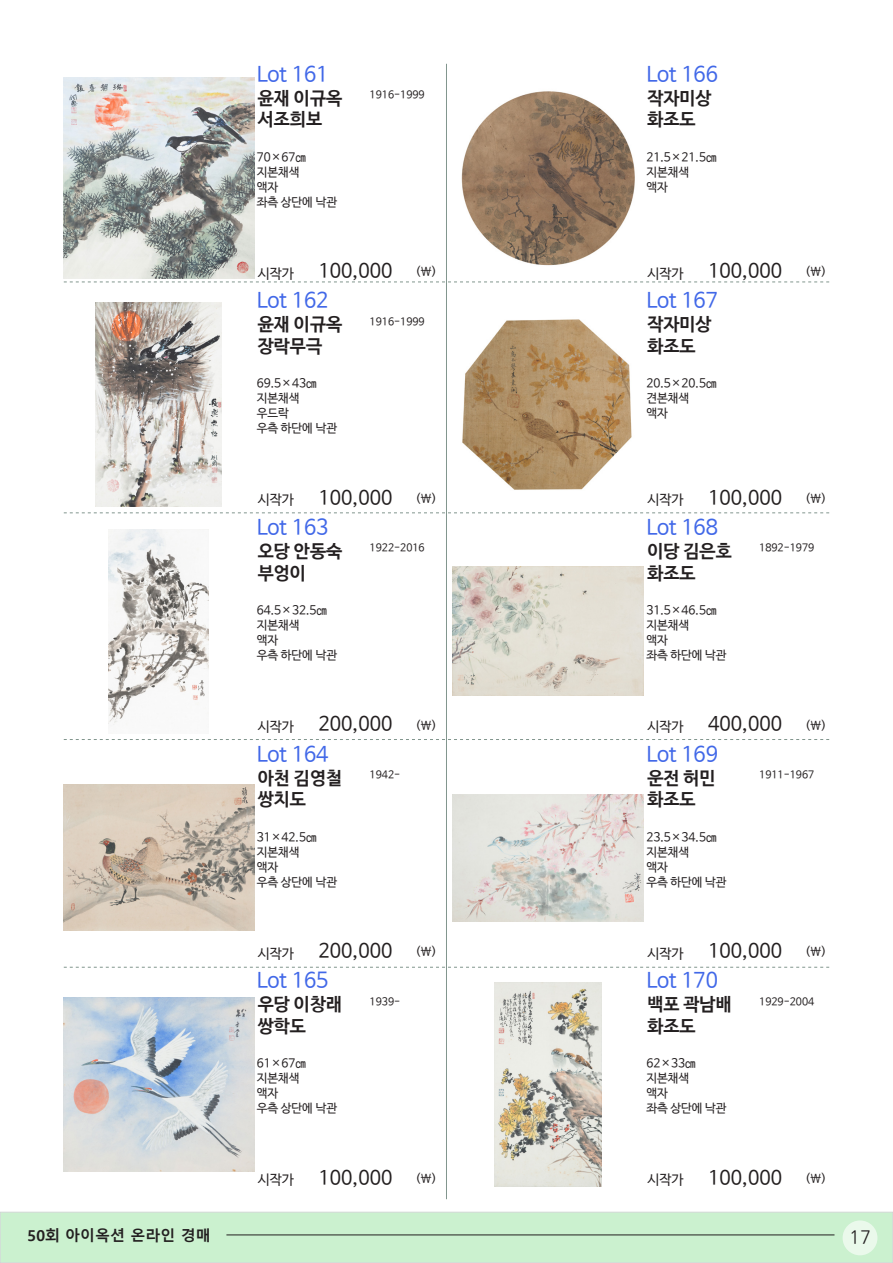
<style>
.page{position:relative;width:893px;height:1263px;background:#fff}
.page>*{position:absolute;margin:0;border:0;box-sizing:border-box;transform-origin:0 0}
.t1{font:21px "Nanum Barun Gothic";color:#4168e8}
.t2{font:19.5px "Nanum Barun Gothic";color:#231f20}
.t3{font:700 18px/21.6px "Nanum Barun Gothic";color:#231f20}
.t4{font:18px "Nanum Gothic";color:#231f20}
.t5{font:700 15px "Malgun Gothic";color:#231f20}
.t6{font:13.5px "Nanum Barun Gothic";color:#231f20}
.t7{font:12px/15px "Nanum Barun Gothic";color:#231f20}
.t8{font:10.5px "Nanum Barun Gothic";color:#231f20}
.s1{font-size:12px}
</style>
<div class="page">
<div style="left:0;top:1212px;width:893px;height:51px;background:#cbf1cf"></div>
<div style="left:843px;top:1220px;width:34px;height:35px;background:#eaf9eb;border-radius:50%"></div>
<hr style="left:226px;top:1235px;width:608px;height:1px;background:#231f20">
<svg style="left:64px;top:282px;width:765px;height:1px"></svg>
<svg style="left:64px;top:512px;width:765px;height:1px"></svg>
<svg style="left:64px;top:739px;width:765px;height:1px"></svg>
<svg style="left:64px;top:967px;width:765px;height:1px"></svg>
<hr style="left:446px;top:64px;width:1px;height:1135px;background:#82968e">
<img style="left:63px;top:77px;width:191px;height:201px">
<img style="left:96px;top:302px;width:126px;height:205px">
<img style="left:108px;top:529px;width:101px;height:196px">
<img style="left:63px;top:785px;width:191px;height:146px">
<img style="left:63px;top:997px;width:191px;height:175px">
<img style="left:461px;top:91px;width:174px;height:175px">
<img style="left:462px;top:319px;width:170px;height:171px">
<img style="left:453px;top:567px;width:191px;height:129px">
<img style="left:453px;top:794px;width:191px;height:128px">
<img style="left:494px;top:982px;width:108px;height:205px">
<h1 class="t1" style="left:257px;top:63px;width:73px">Lot 161</h1>
<h3 class="t3" style="left:258px;top:88px;width:86px">윤재 이규옥 서조희보</h3>
<p class="t7" style="left:257px;top:150px;width:82px">70×67㎝지본채색<br>액자<br>좌측 상단에 낙관</p>
<p class="t8" style="left:370px;top:89px;width:57px">1916-1999</p>
<h1 class="t1" style="left:646px;top:63px;width:73px">Lot 166</h1>
<h3 class="t3" style="left:647px;top:88px;width:66px">작자미상 화조도</h3>
<p class="t7" style="left:646px;top:150px;width:72px">21.5×21.5㎝지본채색<br>액자</p>
<p class="t6" style="left:258px;top:266px;width:38px">시작가</p>
<h2 class="t2" style="left:318px;top:261px;width:120px">100,000 <span class="s1">(￦)</span></h2>
<h1 class="t1" style="left:257px;top:290px;width:73px">Lot 162</h1>
<h3 class="t3" style="left:258px;top:314px;width:86px">윤재 이규옥 장락무극</h3>
<p class="t7" style="left:257px;top:376px;width:82px">69.5×43㎝지본채색<br>우드락<br>우측 하단에 낙관</p>
<p class="t8" style="left:370px;top:316px;width:57px">1916-1999</p>
<p class="t6" style="left:647px;top:266px;width:38px">시작가</p>
<h2 class="t2" style="left:708px;top:261px;width:120px">100,000 <span class="s1">(￦)</span></h2>
<h1 class="t1" style="left:646px;top:290px;width:73px">Lot 167</h1>
<h3 class="t3" style="left:647px;top:314px;width:66px">작자미상 화조도</h3>
<p class="t7" style="left:646px;top:376px;width:72px">20.5×20.5㎝견본채색<br>액자</p>
<p class="t6" style="left:258px;top:493px;width:38px">시작가</p>
<h2 class="t2" style="left:318px;top:487px;width:120px">100,000 <span class="s1">(￦)</span></h2>
<h1 class="t1" style="left:257px;top:516px;width:73px">Lot 163</h1>
<h3 class="t3" style="left:258px;top:541px;width:86px">오당 안동숙 부엉이</h3>
<p class="t7" style="left:257px;top:603px;width:82px">64.5×32.5㎝지본채색<br>액자<br>우측 하단에 낙관</p>
<p class="t8" style="left:370px;top:543px;width:57px">1922-2016</p>
<p class="t6" style="left:647px;top:493px;width:38px">시작가</p>
<h2 class="t2" style="left:708px;top:487px;width:120px">100,000 <span class="s1">(￦)</span></h2>
<h1 class="t1" style="left:646px;top:516px;width:73px">Lot 168</h1>
<h3 class="t3" style="left:647px;top:541px;width:86px">이당 김은호 화조도</h3>
<p class="t7" style="left:646px;top:603px;width:82px">31.5×46.5㎝지본채색<br>액자<br>좌측 하단에 낙관</p>
<p class="t8" style="left:759px;top:543px;width:57px">1892-1979</p>
<p class="t6" style="left:258px;top:720px;width:38px">시작가</p>
<h2 class="t2" style="left:318px;top:714px;width:120px">200,000 <span class="s1">(￦)</span></h2>
<h1 class="t1" style="left:257px;top:743px;width:73px">Lot 164</h1>
<h3 class="t3" style="left:258px;top:768px;width:86px">아천 김영철 쌍치도</h3>
<p class="t7" style="left:257px;top:830px;width:82px">31×42.5㎝지본채색<br>액자<br>우측 상단에 낙관</p>
<p class="t8" style="left:370px;top:769px;width:32px">1942-</p>
<p class="t6" style="left:647px;top:720px;width:38px">시작가</p>
<h2 class="t2" style="left:708px;top:714px;width:120px">400,000 <span class="s1">(￦)</span></h2>
<h1 class="t1" style="left:646px;top:743px;width:73px">Lot 169</h1>
<h3 class="t3" style="left:647px;top:768px;width:70px">운전 허민 화조도</h3>
<p class="t7" style="left:646px;top:830px;width:82px">23.5×34.5㎝지본채색<br>액자<br>우측 하단에 낙관</p>
<p class="t8" style="left:759px;top:769px;width:57px">1911-1967</p>
<p class="t6" style="left:258px;top:946px;width:38px">시작가</p>
<h2 class="t2" style="left:318px;top:941px;width:120px">200,000 <span class="s1">(￦)</span></h2>
<h1 class="t1" style="left:257px;top:970px;width:73px">Lot 165</h1>
<h3 class="t3" style="left:258px;top:994px;width:86px">우당 이창래 쌍학도</h3>
<p class="t7" style="left:257px;top:1056px;width:82px">61×67㎝지본채색<br>액자<br>우측 상단에 낙관</p>
<p class="t8" style="left:370px;top:996px;width:32px">1939-</p>
<p class="t6" style="left:647px;top:946px;width:38px">시작가</p>
<h2 class="t2" style="left:708px;top:941px;width:120px">100,000 <span class="s1">(￦)</span></h2>
<h1 class="t1" style="left:646px;top:970px;width:73px">Lot 170</h1>
<h3 class="t3" style="left:647px;top:994px;width:86px">백포 곽남배 화조도</h3>
<p class="t7" style="left:646px;top:1056px;width:82px">62×33㎝지본채색<br>액자<br>좌측 상단에 낙관</p>
<p class="t8" style="left:759px;top:996px;width:57px">1929-2004</p>
<p class="t6" style="left:258px;top:1173px;width:38px">시작가</p>
<h2 class="t2" style="left:318px;top:1167px;width:120px">100,000 <span class="s1">(￦)</span></h2>
<p class="t6" style="left:647px;top:1173px;width:38px">시작가</p>
<h2 class="t2" style="left:708px;top:1167px;width:120px">100,000 <span class="s1">(￦)</span></h2>
<p class="t5" style="left:28px;top:1227px;width:185px">50회 아이옥션 온라인 경매</p>
<h3 class="t4" style="left:849px;top:1228px;width:23px">17</h3>
</div>
